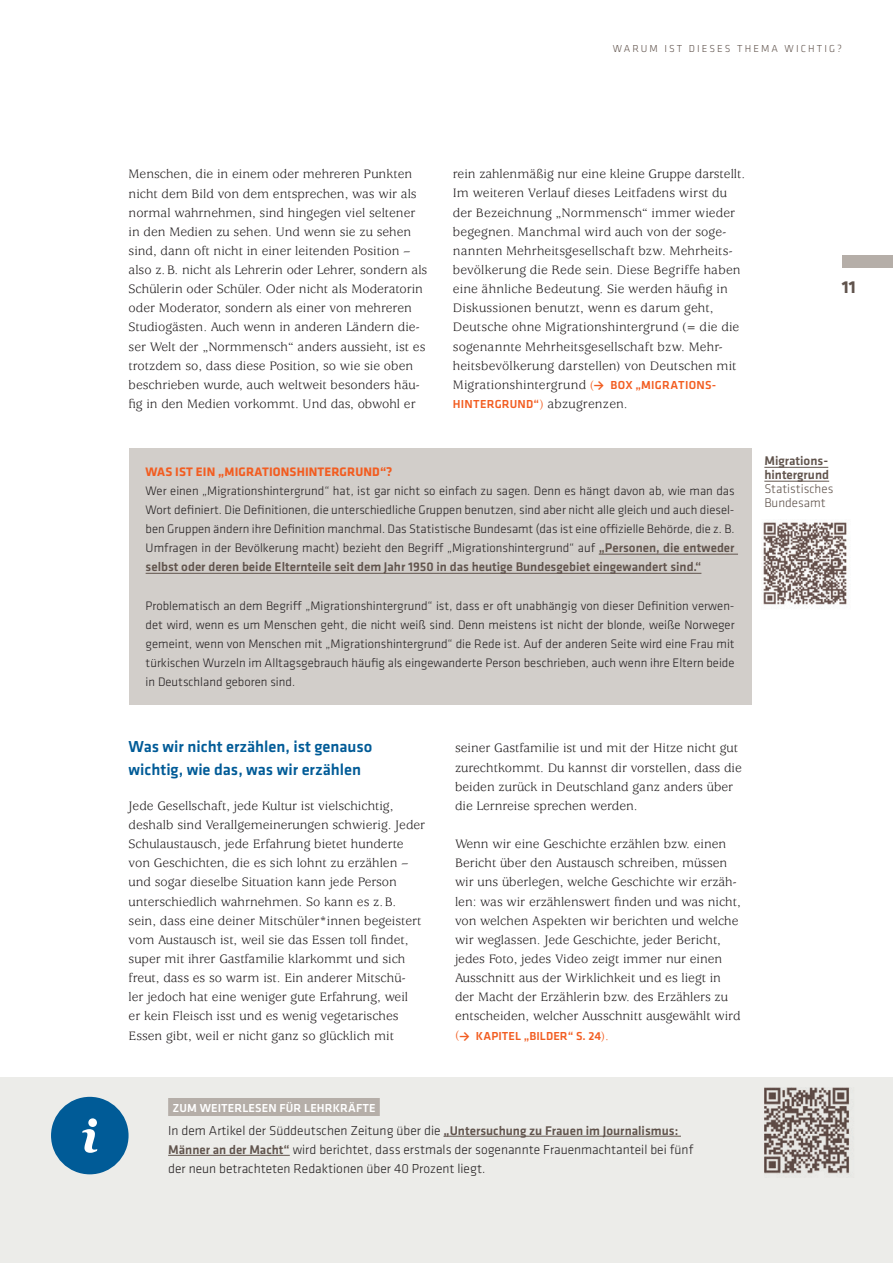
<style>
.page{position:relative;width:893px;height:1263px;background:#fff}
.page>*{position:absolute;margin:0;border:0;box-sizing:border-box;transform-origin:0 0}
.t1{font:700 18px "Klavika Basic";color:#60534c}
.t2{font:500 16.5px/22.5px "Klavika Basic";color:#005b97}
.t3{font:13.5px/19.2px "Usherwood Std";color:#231f20}
.t4{font:300 13.5px/19.2px "Klavika Basic";color:#231f20}
.t5{font:500 13.05px/13.8px "Klavika Basic";color:#60534c}
.t6{font:300 12.75px/19.2px "Klavika Basic";color:#231f20;text-align:justify}
.t7{font:700 12.75px "Klavika Basic";letter-spacing:.01em;color:#f25d21}
.t8{font:500 12px "Klavika Basic";letter-spacing:.005em;color:#f25d21}
.t9{font:500 12px "Klavika Basic";letter-spacing:.01em;color:#fff}
.t10{font:300 10.5px "Klavika Basic";letter-spacing:.2em;color:#60534c}
.s1{color:#f25d21}
.s2{font-family:"Calibri";font-weight:700;font-size:12px;color:#f25d21}
.s3{font-family:"Klavika Basic";font-weight:500;font-size:12px;color:#f25d21}
.s4{font-family:"Usherwood Std";font-weight:400;font-size:13.5px}
.s5{font-family:"Usherwood Std";font-weight:400;font-size:13.5px;color:#231f20}
.s6{font-weight:500;font-size:13.05px;color:#60534c}
.s7{font-family:"Calibri";font-weight:700}
.s8{font-weight:300}
</style>
<div class="page">
<div style="left:842px;top:255px;width:51px;height:13px;background:#b5aea8"></div>
<div style="left:0;top:1078px;width:893px;height:185px;background:#ecece9"></div>
<div style="left:129px;top:449px;width:623px;height:256px;background:#d2ceca"></div>
<hr style="left:599px;top:554px;width:139px;height:1px;background:#60534c">
<hr style="left:146px;top:573px;width:555px;height:1px;background:#60534c">
<hr style="left:444px;top:1136px;width:237px;height:1px;background:#60534c">
<hr style="left:168px;top:1155px;width:122px;height:1px;background:#60534c">
<div style="left:51px;top:1097px;width:78px;height:77px;background:#005b97;border-radius:50%"></div>
<hr style="left:764px;top:467px;width:64px;height:1px;background:#60534c">
<hr style="left:764px;top:481px;width:65px;height:1px;background:#60534c">
<div style="left:168px;top:1098px;width:212px;height:18px;background:#b5aea8"></div>
<img style="left:764px;top:1087px;width:86px;height:87px">
<img style="left:763px;top:522px;width:84px;height:83px">
<svg style="left:82px;top:1118px;width:15px;height:35px"></svg>
<p class="t10" style="left:613px;top:43px;width:231px">WARUM IST DIESES THEMA WICHTIG?</p>
<p class="t3" style="left:129px;top:165px;width:300px">Menschen, die in einem oder mehreren Punkten nicht dem Bild von dem entsprechen, was wir als normal wahrnehmen, sind hingegen viel seltener in den Medien zu sehen. Und wenn sie zu sehen sind, dann oft nicht in einer leitenden Position – also z.B. nicht als Lehrerin oder Lehrer, sondern als Schülerin oder Schüler. Oder nicht als Moderatorin oder Moderator, sondern als einer von mehreren Studiogästen. Auch wenn in anderen Ländern die&shy;ser Welt der „Normmensch“ anders aussieht, ist es trotzdem so, dass diese Position, so wie sie oben beschrieben wurde, auch weltweit besonders häu&shy;fig in den Medien vorkommt. Und das, obwohl er</p>
<p class="t3" style="left:453px;top:165px;width:294px">rein zahlenmäßig nur eine kleine Gruppe darstellt.</p>
<p class="t3" style="left:453px;top:184px;width:289px">Im weiteren Verlauf dieses Leitfadens wirst du der Bezeichnung „Normmensch“ immer wieder begegnen. Manchmal wird auch von der soge&shy;nannten Mehrheitsgesellschaft bzw. Mehrheits&shy;bevölkerung die Rede sein. Diese Begriffe haben eine ähnliche Bedeutung. Sie werden häufig in Diskussionen benutzt, wenn es darum geht, Deutsche ohne Migrationshintergrund (=die die sogenannte Mehrheitsgesellschaft bzw. Mehr&shy;heitsbevölkerung darstellen) von Deutschen mit Migrationshintergrund <span class="s1">(</span><span class="s2">→</span> <span class="s3">BOX „MIGRATIONS-</span></p>
<p class="t8" style="left:453px;top:396px;width:176px">HINTERGRUND“<span class="s4">)</span> <span class="s5">abzugrenzen.</span></p>
<h3 class="t7" style="left:146px;top:462px;width:248px">WAS IST EIN „MIGRATIONSHINTERGRUND“?</h3>
<p class="t6" style="left:146px;top:481px;width:590px">Wer einen „Migrationshintergrund“ hat, ist gar nicht so einfach zu sagen. Denn es hängt davon ab, wie man das Wort definiert. Die Definitionen, die unterschiedliche Gruppen benutzen, sind aber nicht alle gleich und auch diesel&shy;ben Gruppen ändern ihre Definition manchmal. Das Statistische Bundesamt (das ist eine offizielle Behörde, die z. B.<br>Umfragen in der Bevölkerung macht) bezieht den Begriff „Migrationshintergrund“ auf <span class="s6">„Personen, die entweder</span></p>
<p class="t5" style="left:146px;top:560px;width:557px">selbst oder deren beide Elternteile seit dem Jahr 1950 in das heutige Bundesgebiet eingewandert sind.“</p>
<p class="t6" style="left:146px;top:596px;width:590px">Problematisch an dem Begriff „Migrationshintergrund“ ist, dass er oft unabhängig von dieser Definition verwen&shy;det wird, wenn es um Menschen geht, die nicht weiß sind. Denn meistens ist nicht der blonde, weiße Norweger gemeint, wenn von Menschen mit „Migrationshintergrund“ die Rede ist. Auf der anderen Seite wird eine Frau mit türkischen Wurzeln im Alltagsgebrauch häufig als eingewanderte Person beschrieben, auch wenn ihre Eltern beide in Deutschland geboren sind.</p>
<h2 class="t2" style="left:129px;top:735px;width:245px">Was wir nicht erzählen, ist genauso wichtig, wie das, was wir erzählen</h2>
<p class="t3" style="left:129px;top:796px;width:298px">Jede Gesellschaft, jede Kultur ist vielschichtig, deshalb sind Verallgemeinerungen schwierig. Jeder Schulaustausch, jede Erfahrung bietet hunderte von Geschichten, die es sich lohnt zu erzählen – und sogar dieselbe Situation kann jede Person unterschiedlich wahrnehmen. So kann es z.B. sein, dass eine deiner Mitschüler*innen begeistert vom Austausch ist, weil sie das Essen toll findet, super mit ihrer Gastfamilie klarkommt und sich freut, dass es so warm ist. Ein anderer Mitschü-<br>ler jedoch hat eine weniger gute Erfahrung, weil<br>er kein Fleisch isst und es wenig vegetarisches Essen gibt, weil er nicht ganz so glücklich mit</p>
<p class="t3" style="left:455px;top:739px;width:288px">seiner Gastfamilie ist und mit der Hitze nicht gut zurechtkommt. Du kannst dir vorstellen, dass die beiden zurück in Deutschland ganz anders über die Lernreise sprechen werden.</p>
<p class="t3" style="left:455px;top:835px;width:287px">Wenn wir eine Geschichte erzählen bzw. einen Bericht über den Austausch schreiben, müssen wir uns überlegen, welche Geschichte wir erzäh&shy;len: was wir erzählenswert finden und was nicht, von welchen Aspekten wir berichten und welche wir weglassen. Jede Geschichte, jeder Bericht, jedes Foto, jedes Video zeigt immer nur einen Ausschnitt aus der Wirklichkeit und es liegt in der Macht der Erzählerin bzw. des Erzählers zu entscheiden, welcher Ausschnitt ausgewählt wird</p>
<p class="t8" style="left:455px;top:1027px;width:155px"><span class="s4">(</span><span class="s7">→</span> KAPITEL „BILDER“ S. 24<span class="s4">).</span></p>
<h1 class="t1" style="left:842px;top:274px;width:16px">11</h1>
<p class="t5" style="left:764px;top:454px;width:70px">Migrations&shy;hintergrund<br><span class="s8">Statistisches<br>Bundesamt</span></p>
<p class="t9" style="left:172px;top:1099px;width:205px">ZUM WEITERLESEN FÜR LEHRKRÄFTE</p>
<p class="t4" style="left:168px;top:1121px;width:527px">In dem Artikel der Süddeutschen Zeitung über die <span class="s6">„Untersuchung zu Frauen im Journalismus:<br>Männer an der Macht“</span> wird berichtet, dass erstmals der sogenannte Frauenmachtanteil bei fünf der neun betrachteten Redaktionen über 40 Prozent liegt.</p>
</div>
